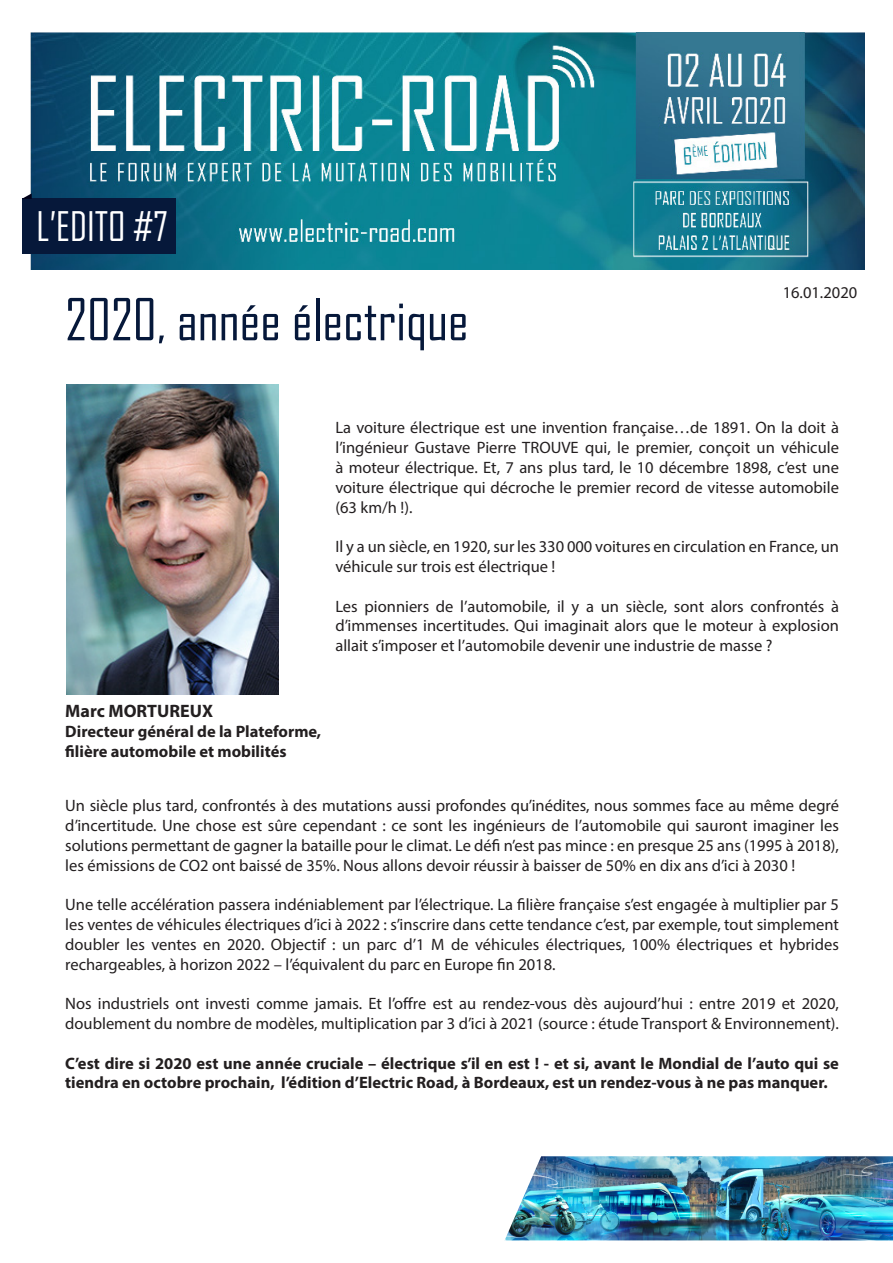
<style>
.page{position:relative;width:893px;height:1263px;background:#fff}
.page>*{position:absolute;margin:0;border:0;box-sizing:border-box;transform-origin:0 0}
.t1{font:55.5px "Agency FB";color:#06183a}
.t2{font:39px "Agency FB";color:#fff}
.t3{font:700 18px "Myriad Pro";color:#231f20}
.t4{font:16.5px/19.8px "Myriad Pro";color:#231f20;text-align:justify}
.t5{font:700 16.5px/19.8px "Myriad Pro";color:#231f20}
</style>
<div class="page">
<img style="left:31px;top:33px;width:833px;height:236px">
<div style="left:22px;top:199px;width:154px;height:55px;background:#06183a"></div>
<svg style="left:22px;top:193px;width:10px;height:6px"></svg>
<img style="left:505px;top:1156px;width:388px;height:84px">
<img style="left:67px;top:385px;width:212px;height:310px">
<p class="t2" style="left:37px;top:202px;width:133px">L’EDITO #7</p>
<p class="t1" style="left:65px;top:286px;width:405px">2020, année électrique</p>
<p class="t4" style="left:783px;top:282px;width:76px">16.01.2020</p>
<p class="t4" style="left:335px;top:418px;width:505px">La voiture électrique est une invention française…de 1891. On la doit à l’ingénieur Gustave Pierre TROUVE qui, le premier, conçoit un véhicule à moteur électrique. Et, 7 ans plus tard, le 10 décembre 1898, c’est une voiture électrique qui décroche le premier record de vitesse automobile (63 km/h !).</p>
<p class="t4" style="left:335px;top:536px;width:505px">Il y a un siècle, en 1920, sur les 330 000 voitures en circulation en France, un véhicule sur trois est électrique !</p>
<p class="t4" style="left:335px;top:596px;width:505px">Les pionniers de l’automobile, il y a un siècle, sont alors confrontés à d’immenses incertitudes. Qui imaginait alors que le moteur à explosion allait s’imposer et l’automobile devenir une industrie de masse ?</p>
<p class="t3" style="left:65px;top:699px;width:149px">Marc MORTUREUX</p>
<p class="t5" style="left:65px;top:721px;width:257px">Directeur général de la Plateforme, filière automobile et mobilités</p>
<p class="t4" style="left:65px;top:795px;width:775px">Un siècle plus tard, confrontés à des mutations aussi profondes qu’inédites, nous sommes face au même degré d’incertitude. Une chose est sûre cependant : ce sont les ingénieurs de l’automobile qui sauront imaginer les solutions permettant de gagner la bataille pour le climat. Le défi n’est pas mince : en presque 25 ans (1995 à 2018), les émissions de CO2 ont baissé de 35%. Nous allons devoir réussir à baisser de 50% en dix ans d’ici à 2030 !</p>
<p class="t4" style="left:65px;top:894px;width:775px">Une telle accélération passera indéniablement par l’électrique. La filière française s’est engagée à multiplier par 5 les ventes de véhicules électriques d’ici à 2022 : s’inscrire dans cette tendance c’est, par exemple, tout simplement doubler les ventes en 2020. Objectif : un parc d’1 M de véhicules électriques, 100% électriques et hybrides rechargeables, à horizon 2022 – l’équivalent du parc en Europe fin 2018.</p>
<p class="t4" style="left:65px;top:993px;width:775px">Nos industriels ont investi comme jamais. Et l’offre est au rendez-vous dès aujourd’hui : entre 2019 et 2020, doublement du nombre de modèles, multiplication par 3 d’ici à 2021 (source : étude Transport &amp; Environnement).</p>
<p class="t5" style="left:65px;top:1053px;width:775px">C’est dire si 2020 est une année cruciale – électrique s’il en est ! - et si, avant le Mondial de l’auto qui se tiendra en octobre prochain, l’édition d’Electric Road, à Bordeaux, est un rendez-vous à ne pas manquer.</p>
</div>
